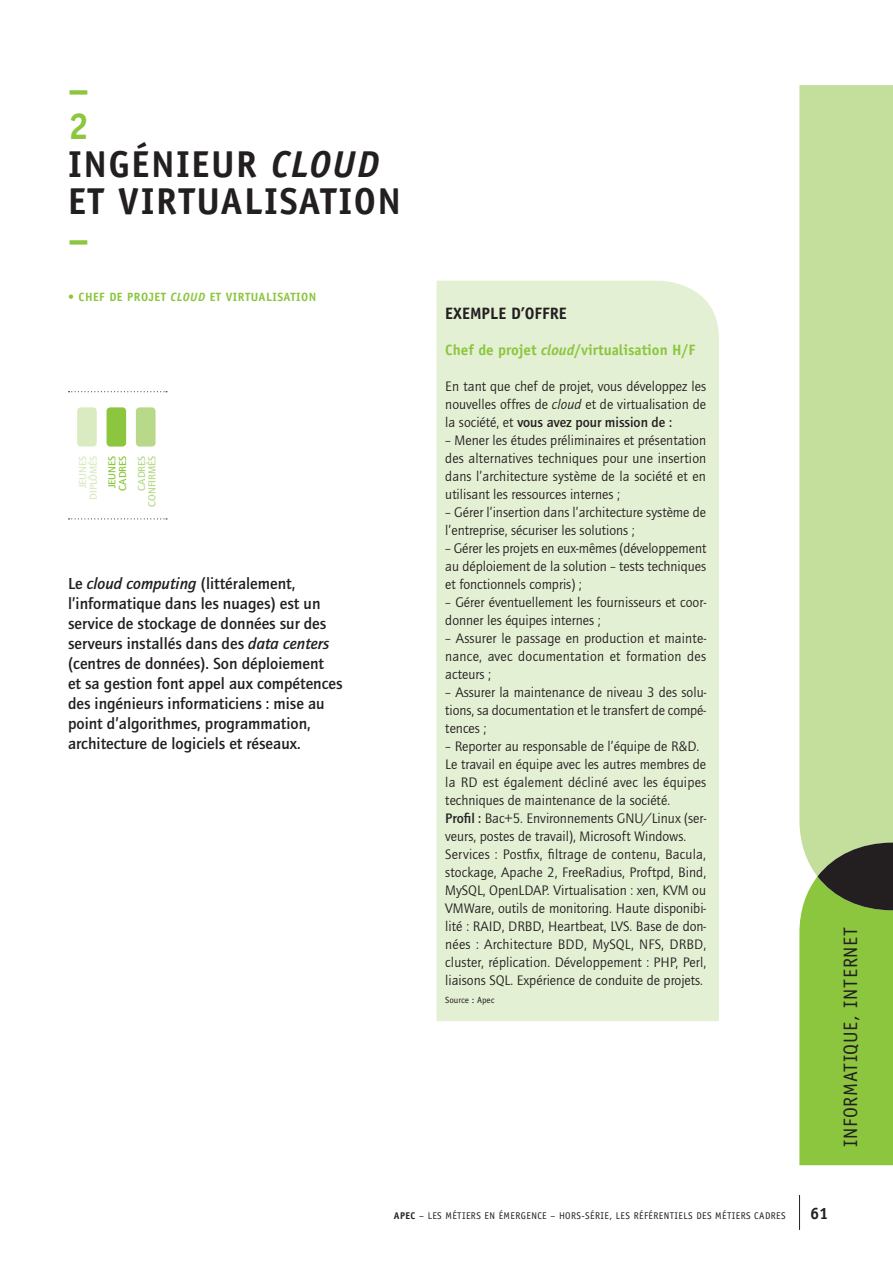
<style>
.page{position:relative;width:893px;height:1263px;background:#fff}
.page>*{position:absolute;margin:0;border:0;box-sizing:border-box;transform-origin:0 0}
.t1{font:700 37.5px "Officina Sans";color:#231f20}
.t2{font:italic 700 37.5px "Officina Sans";letter-spacing:.04em;color:#231f20}
.t3{font:700 37.5px/37.5px "Officina Sans";color:#8bc63e}
.t4{font:19.5px "Officina Sans";letter-spacing:.04em;color:#231f20}
.t5{font:700 16.5px/20px "Quay Itc T";color:#231f20}
.t6{font:700 16.5px "Officina Sans";color:#231f20}
.t7{font:700 15px "Officina Sans";color:#8bc63e}
.t8{font:14.25px/18px "Quay Itc T";color:#231f20;text-align:justify}
.t9{font:700 12px "Officina Sans";letter-spacing:.04em;color:#8bc63e}
.t10{font:700 10.5px/10.5px "Quay Itc T";color:#b8d989;text-align:right}
.t11{font:700 10.5px/10.5px "Quay Itc T";color:#daeac1;text-align:right}
.t12{font:700 10.5px/10.5px "Quay Itc T";color:#8bc63e}
.t13{font:9.75px "Officina Sans";letter-spacing:.04em;color:#231f20}
.t14{font:9px "Officina Sans";color:#231f20}
.s1{font-style:italic}
.s2{font-weight:700}
</style>
<div class="page">
<hr style="left:799px;top:1195px;width:1px;height:35px;background:#231f20">
<div style="left:799px;top:85px;width:94px;height:757px;background:#c4df9b"></div>
<svg style="left:799px;top:842px;width:94px;height:323px;background:#83b442"></svg>
<div style="left:437px;top:281px;width:282px;height:740px;background:#e4f0d4"></div>
<div style="left:77px;top:407px;width:20px;height:39px;background:#daeac1;border-radius:4px"></div>
<div style="left:107px;top:407px;width:19px;height:39px;background:#8bc63e;border-radius:4px"></div>
<div style="left:136px;top:407px;width:20px;height:40px;background:#b8d989;border-radius:4px"></div>
<svg style="left:69px;top:391px;width:98px;height:1px"></svg>
<svg style="left:69px;top:518px;width:98px;height:1px"></svg>
<h1 class="t3" style="left:68px;top:70px;width:22px">–<br>2</h1>
<h1 class="t1" style="left:68px;top:141px;width:38px">INGÉNIEUR</h1>
<h1 class="t2" style="left:271px;top:141px;width:110px">CLOUD</h1>
<h1 class="t1" style="left:68px;top:178px;width:93px">ET VIRTUALISATI</h1>
<h1 class="t1" style="left:354px;top:178px;width:43px">ON</h1>
<h1 class="t3" style="left:68px;top:220px;width:22px">–</h1>
<p class="t9" style="left:68px;top:289px;width:172px">• CHEF DE PROJET <span class="s1">CLOUD</span> ET VIRTUALISATI</p>
<p class="t9" style="left:301px;top:289px;width:15px">ON</p>
<p class="t11" style="left:77px;top:500px;width:45px;rotate:-90deg">jeunes diplômés</p>
<p class="t12" style="left:107px;top:491px;width:36px;rotate:-90deg">jeunes cadres</p>
<p class="t10" style="left:136px;top:507px;width:52px;rotate:-90deg">cadres confirmés</p>
<p class="t5" style="left:68px;top:573px;width:276px">Le <span class="s1">cloud computing</span> (littéralement, l’informatique dans les nuages) est un service de stockage de données sur des serveurs installés dans des <span class="s1">data centers </span>(centres de données). Son déploiement<br>et sa gestion font appel aux compétences des ingénieurs informaticiens : mise au point d’algorithmes, programmation, architecture de logiciels et réseaux.</p>
<p class="t6" style="left:445px;top:303px;width:10px">EXEMPLE</p>
<p class="t6" style="left:511px;top:303px;width:32px">D’OFFRE</p>
<p class="t7" style="left:445px;top:341px;width:251px">CHEF DE PROJET <span class="s1">CLOUD</span>/VIRTUALISATION H/F</p>
<p class="t8" style="left:445px;top:377px;width:262px">En tant que chef de projet, vous développez les nouvelles offres de <span class="s1">cloud</span> et de virtualisation de la société, et <span class="s2">vous avez pour mission de :</span></p>
<p class="t8" style="left:445px;top:431px;width:263px">– Mener les études préliminaires et présentation des alternatives techniques pour une insertion dans l’architecture système de la société et en utilisant les ressources internes ;</p>
<p class="t8" style="left:445px;top:503px;width:262px">– Gérer l’insertion dans l’architecture système de l’entreprise, sécuriser les solutions ;</p>
<p class="t8" style="left:445px;top:539px;width:262px">– Gérer les projets en eux-mêmes (développement au déploiement de la solution – tests techniques et fonctionnels compris) ;</p>
<p class="t8" style="left:445px;top:593px;width:262px">– Gérer éventuellement les fournisseurs et coor&shy;donner les équipes internes ;</p>
<p class="t8" style="left:445px;top:629px;width:262px">– Assurer le passage en production et mainte&shy;nance, avec documentation et formation des acteurs ;</p>
<p class="t8" style="left:445px;top:683px;width:262px">– Assurer la maintenance de niveau 3 des solu&shy;tions, sa documentation et le transfert de compé&shy;tences ;</p>
<p class="t8" style="left:445px;top:737px;width:263px;text-align:left">– Reporter au responsable de l’équipe de R&amp;D.<br>Le travail en équipe avec les autres membres de la RD est également décliné avec les équipes techniques de maintenance de la société.<br><span class="s2">Profil :</span> Bac+5. Environnements GNU/Linux (ser&shy;veurs, postes de travail), Microsoft Windows.<br>Services : Postfix, filtrage de contenu, Bacula, stockage, Apache 2, FreeRadius, Proftpd, Bind, MySQL, OpenLDAP. Virtualisation : xen, KVM ou VMWare, outils de monitoring. Haute disponibi&shy;lité : RAID, DRBD, Heartbeat, LVS. Base de don&shy;nées : Architecture BDD, MySQL, NFS, DRBD, cluster, réplication. Développement : PHP, Perl, liaisons SQL. Expérience de conduite de projets.</p>
<p class="t14" style="left:445px;top:995px;width:51px">SOURCE : APEC</p>
<h2 class="t4" style="left:839px;top:1147px;width:220px;rotate:-90deg">INFORMATIQUE, INTERNET</h2>
<p class="t13" style="left:394px;top:1210px;width:261px"><span class="s2">APEC</span> – LES MÉTIERS EN ÉMERGENCE – HORS-SÉRIE, LES RÉFÉRENTIEL</p>
<p class="t13" style="left:688px;top:1210px;width:33px">S DES MÉTIERS</p>
<p class="t13" style="left:754px;top:1210px;width:23px">CADRES</p>
<p class="t6" style="left:810px;top:1203px;width:20px">61</p>
</div>
